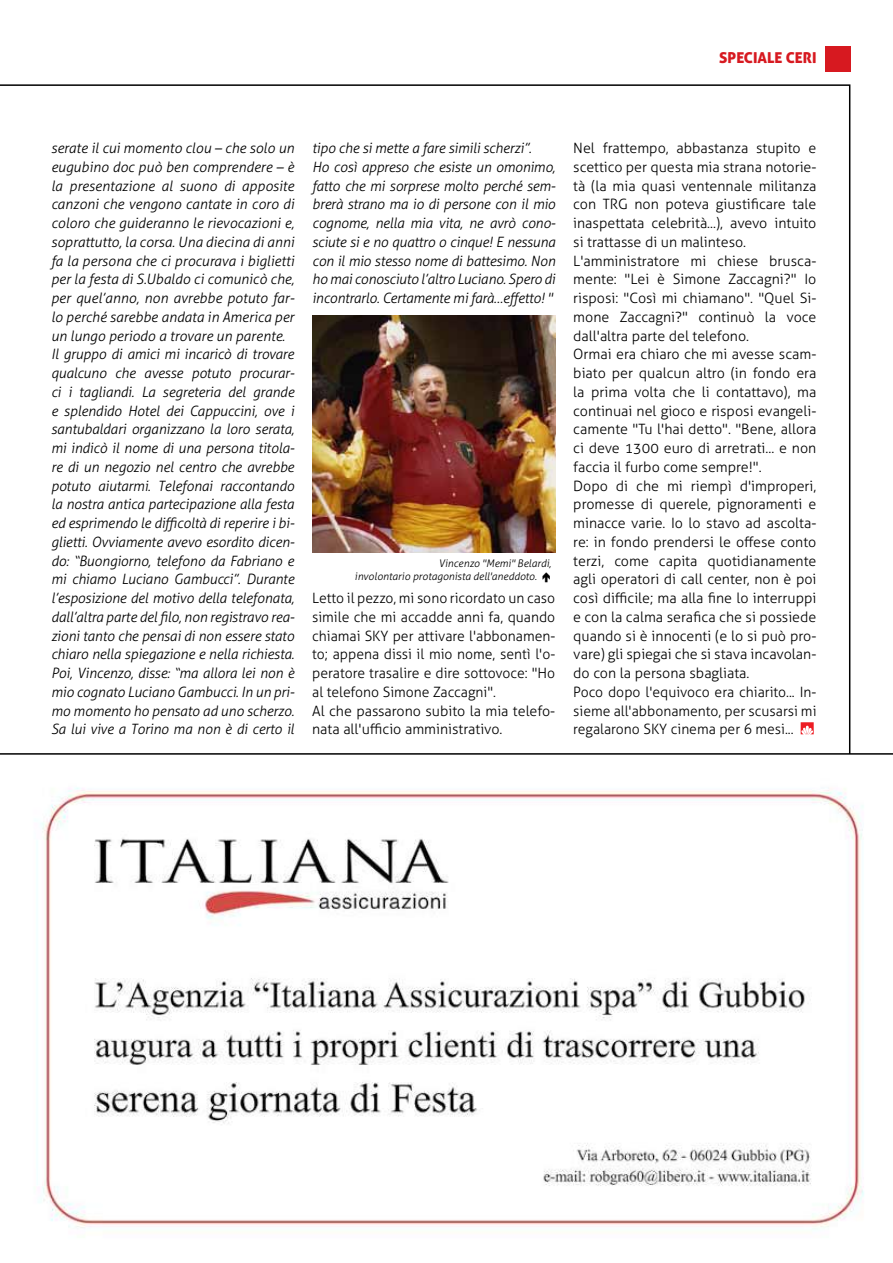
<style>
.page{position:relative;width:893px;height:1263px;background:#fff}
.page>*{position:absolute;margin:0;border:0;box-sizing:border-box;transform-origin:0 0}
.t1{font:15px "Aller Display";color:#d71920}
.t2{font:italic 300 14.25px/18.8px "Aller";letter-spacing:-.01em;color:#000}
.t3{font:300 14.25px/18.8px "Aller";color:#000}
.t4{font:italic 300 10.5px/13.5px "Aller";color:#000}
</style>
<div class="page">
<svg style="left:801px;top:722px;width:13px;height:12px"></svg>
<img style="left:312px;top:316px;width:243px;height:237px">
<div style="left:825px;top:47px;width:25px;height:25px;background:#d71920"></div>
<img style="left:39px;top:787px;width:825px;height:443px">
<hr style="left:0;top:753px;width:893px;height:2px;background:#000">
<p class="t1" style="left:719px;top:49px;width:99px">SPECIALE CERI</p>
<p class="t2" style="left:51px;top:139px;width:245px">serate il cui momento clou – che solo un eugubino doc può ben comprendere – è la presentazione al suono di apposite canzoni che vengono cantate in coro di coloro che guideranno le rievocazioni e, soprattutto, la corsa. Una diecina di anni fa la persona che ci procurava i biglietti per la festa di S.Ubaldo ci comunicò che, per quel’anno, non avrebbe potuto far&shy;lo perché sarebbe andata in America per un lungo periodo a trovare un parente.<br>Il gruppo di amici mi incaricò di trovare qualcuno che avesse potuto procurar&shy;ci i tagliandi. La segreteria del grande e splendido Hotel dei Cappuccini, ove i santubaldari organizzano la loro serata, mi indicò il nome di una persona titola&shy;re di un negozio nel centro che avrebbe potuto aiutarmi. Telefonai raccontando la nostra antica partecipazione alla festa ed esprimendo le difficoltà di reperire i bi&shy;glietti. Ovviamente avevo esordito dicen&shy;do: “Buongiorno, telefono da Fabriano e mi chiamo Luciano Gambucci”. Durante l’esposizione del motivo della telefonata, dall’altra parte del filo, non registravo rea&shy;zioni tanto che pensai di non essere stato chiaro nella spiegazione e nella richiesta.<br>Poi, Vincenzo, disse: “ma allora lei non è mio cognato Luciano Gambucci. In un pri&shy;mo momento ho pensato ad uno scherzo.<br>Sa lui vive a Torino ma non è di certo il</p>
<p class="t2" style="left:312px;top:139px;width:245px">tipo che si mette a fare simili scherzi”.<br>Ho così appreso che esiste un omonimo, fatto che mi sorprese molto perché sem&shy;brerà strano ma io di persone con il mio cognome, nella mia vita, ne avrò cono&shy;sciute si e no quattro o cinque! E nessuna con il mio stesso nome di battesimo. Non ho mai conosciuto l’altro Luciano. Spero di incontrarlo. Certamente mi farà…effetto! "</p>
<p class="t4" style="left:355px;top:556px;width:198px;text-indent:84px">Vincenzo "Memi" Belardi, involontario protagonista dell'aneddoto.</p>
<p class="t3" style="left:312px;top:589px;width:245px">Letto il pezzo, mi sono ricordato un caso simile che mi accadde anni fa, quando chiamai SKY per attivare l'abbonamen&shy;to; appena dissi il mio nome, sentì l'o&shy;peratore trasalire e dire sottovoce: "Ho al telefono Simone Zaccagni".<br>Al che passarono subito la mia telefo&shy;nata all'ufficio amministrativo.</p>
<p class="t3" style="left:573px;top:139px;width:245px">Nel frattempo, abbastanza stupito e scettico per questa mia strana notorie&shy;tà (la mia quasi ventennale militanza con TRG non poteva giustificare tale inaspettata celebrità...), avevo intuito si trattasse di un malinteso.<br>L'amministratore mi chiese brusca&shy;mente: "Lei è Simone Zaccagni?" Io risposi: "Così mi chiamano". "Quel Si&shy;mone Zaccagni?" continuò la voce dall'altra parte del telefono.<br>Ormai era chiaro che mi avesse scam&shy;biato per qualcun altro (in fondo era la prima volta che li contattavo), ma continuai nel gioco e risposi evangeli&shy;camente "Tu l'hai detto". "Bene, allora ci deve 1300 euro di arretrati... e non faccia il furbo come sempre!".<br>Dopo di che mi riempì d'improperi, promesse di querele, pignoramenti e minacce varie. Io lo stavo ad ascolta&shy;re: in fondo prendersi le offese conto terzi, come capita quotidianamente agli operatori di call center, non è poi così difficile; ma alla fine lo interruppi e con la calma serafica che si possiede quando si è innocenti (e lo si può pro&shy;vare) gli spiegai che si stava incavolan&shy;do con la persona sbagliata.<br>Poco dopo l'equivoco era chiarito... In&shy;sieme all'abbonamento, per scusarsi mi regalarono SKY cinema per 6 mesi...</p>
</div>
